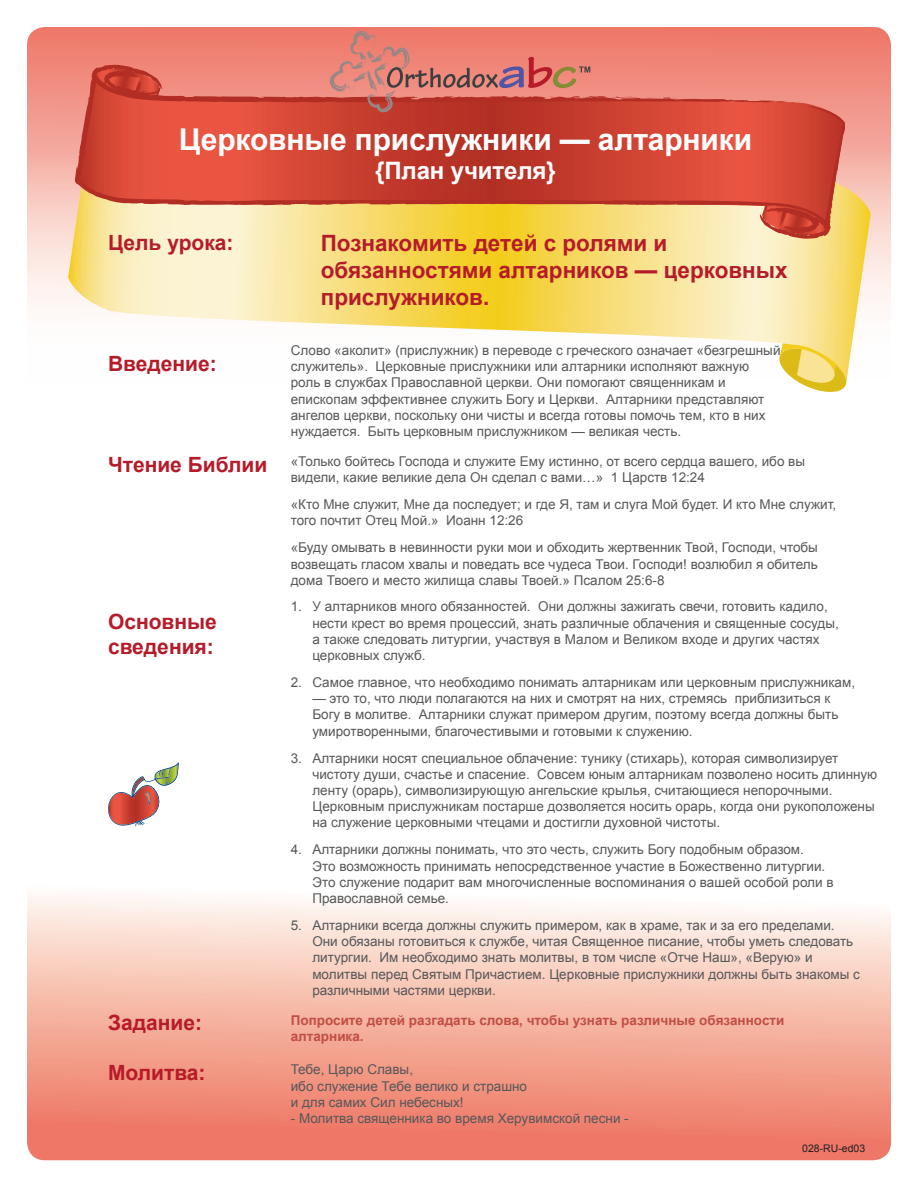
<style>
.page{position:relative;width:918px;height:1188px;background:#fff}
.page>*{position:absolute;margin:0;border:0;box-sizing:border-box;transform-origin:0 0}
.t1{font:700 30px "Arial";letter-spacing:-.005em;color:#fff}
.t2{font:700 24px "Arial";letter-spacing:-.005em;color:#fff}
.t3{font:700 22.5px/27px "Arial";color:#b61b29}
.t4{font:700 21px/25.2px "Arial";color:#b61b29}
.t5{font:13.5px/16.2px "Arial";color:#57585a}
.t6{font:700 13.5px/16.2px "Arial";color:#c14e44}
.t7{font:10.5px "Arial";color:#231f20}
</style>
<div class="page">
<div style="left:27px;top:27px;width:864px;height:372px;background:linear-gradient(to bottom,#ee7a6a,#fff);border-radius:18px"></div>
<div style="left:27px;top:847px;width:864px;height:313px;background:linear-gradient(to bottom,#fff,#ed6e57);border-radius:18px"></div>
<svg style="left:778px;top:381px;width:77px;height:14px"></svg>
<svg style="left:68px;top:110px;width:803px;height:271px"></svg>
<svg style="left:760px;top:229px;width:76px;height:10px"></svg>
<svg style="left:75px;top:75px;width:775px;height:154px;background:#da674b"></svg>
<svg style="left:789px;top:102px;width:20px;height:3px"></svg>
<svg style="left:610px;top:96px;width:9px;height:2px"></svg>
<svg style="left:78px;top:47px;width:84px;height:163px;background:#da5c49"></svg>
<svg style="left:108px;top:762px;width:71px;height:64px"></svg>
<svg style="left:330px;top:31px;width:260px;height:82px;background:#d67065"></svg>
<h1 class="t1" style="left:179px;top:120px;width:575px">Церковные прислужники — алтарники</h1>
<h2 class="t2" style="left:375px;top:154px;width:182px">{План учителя}</h2>
<h3 class="t4" style="left:108px;top:231px;width:127px">Цель урока:</h3>
<h3 class="t3" style="left:321px;top:231px;width:468px">Познакомить детей с ролями и обязанностями алтарников — церковных прислужников.</h3>
<p class="t5" style="left:291px;top:342px;width:491px">Слово «аколит» (прислужник) в переводе с греческого означает «безгрешный служитель». Церковные прислужники или алтарники исполняют важную роль в службах Православной церкви. Они помогают священникам и епископам эффективнее служить Богу и Церкви. Алтарники представляют ангелов церкви, поскольку они чисты и всегда готовы помочь тем, кто в них нуждается. Быть церковным прислужником — великая честь.</p>
<p class="t5" style="left:291px;top:453px;width:516px">«Только бойтесь Господа и служите Ему истинно, от всего сердца вашего, ибо вы видели, какие великие дела Он сделал с вами…» 1 Царств 12:24</p>
<p class="t5" style="left:291px;top:497px;width:547px">«Кто Мне служит, Мне да последует; и где Я, там и слуга Мой будет. И кто Мне служит, того почтит Отец Мой.» Иоанн 12:26</p>
<p class="t5" style="left:291px;top:540px;width:529px;text-align:justify">«Буду омывать в невинности руки мои и обходить жертвенник Твой, Господи, чтобы возвещать гласом хвалы и поведать все чудеса Твои. Господи! возлюбил я обитель дома Твоего и место жилища славы Твоей.» Псалом 25:6-8</p>
<h3 class="t4" style="left:108px;top:352px;width:110px">Введение:</h3>
<h3 class="t4" style="left:108px;top:452px;width:161px">Чтение Библии</h3>
<h3 class="t4" style="left:108px;top:610px;width:110px">Основные сведения:</h3>
<h3 class="t4" style="left:108px;top:1011px;width:96px">Задание:</h3>
<h3 class="t4" style="left:108px;top:1061px;width:99px">Молитва:</h3>
<p class="t5" style="left:312px;top:599px;width:528px;text-indent:-22px">1. У алтарников много обязанностей. Они должны зажигать свечи, готовить кадило, нести крест во время процессий, знать различные облачения и священные сосуды, а также следовать литургии, участвуя в Малом и Великом входе и других частях церковных служб.</p>
<p class="t5" style="left:291px;top:674px;width:566px">2. Самое главное, что необходимо понимать алтарникам или церковным прислужникам,</p>
<p class="t5" style="left:312px;top:690px;width:528px">— это то, что люди полагаются на них и смотрят на них, стремясь приблизиться к<br>Богу в молитве. Алтарники служат примером другим, поэтому всегда должны быть умиротворенными, благочестивыми и готовыми к служению.</p>
<p class="t5" style="left:312px;top:750px;width:567px;text-indent:-22px">3. Алтарники носят специальное облачение: тунику (стихарь), которая символизирует чистоту души, счастье и спасение. Совсем юным алтарникам позволено носить длинную ленту (орарь), символизирующую ангельские крылья, считающиеся непорочными.<br>Церковным прислужникам постарше дозволяется носить орарь, когда они рукоположены на служение церковными чтецами и достигли духовной чистоты.</p>
<p class="t5" style="left:312px;top:842px;width:523px;text-indent:-22px">4. Алтарники должны понимать, что это честь, служить Богу подобным образом.<br>Это возможность принимать непосредственное участие в Божественно литургии.<br>Это служение подарит вам многочисленные воспоминания о вашей особой роли в Православной семье.</p>
<p class="t5" style="left:312px;top:917px;width:549px;text-indent:-22px">5. Алтарники всегда должны служить примером, как в храме, так и за его пределами.<br>Они обязаны готовиться к службе, читая Священное писание, чтобы уметь следовать литургии. Им необходимо знать молитвы, в том числе «Отче Наш», «Верую» и молитвы перед Святым Причастием. Церковные прислужники должны быть знакомы с различными частями церкви.</p>
<p class="t6" style="left:291px;top:1012px;width:495px">Попросите детей разгадать слова, чтобы узнать различные обязанности алтарника.</p>
<p class="t5" style="left:291px;top:1062px;width:238px">Тебе, Царю Славы,<br>ибо служение Тебе велико и страшно и для самих Сил небесных!</p>
<p class="t5" style="left:291px;top:1110px;width:340px">- Молитва священника во время Херувимской песни -</p>
<p class="t7" style="left:802px;top:1142px;width:65px">028-RU-ed03</p>
</div>
